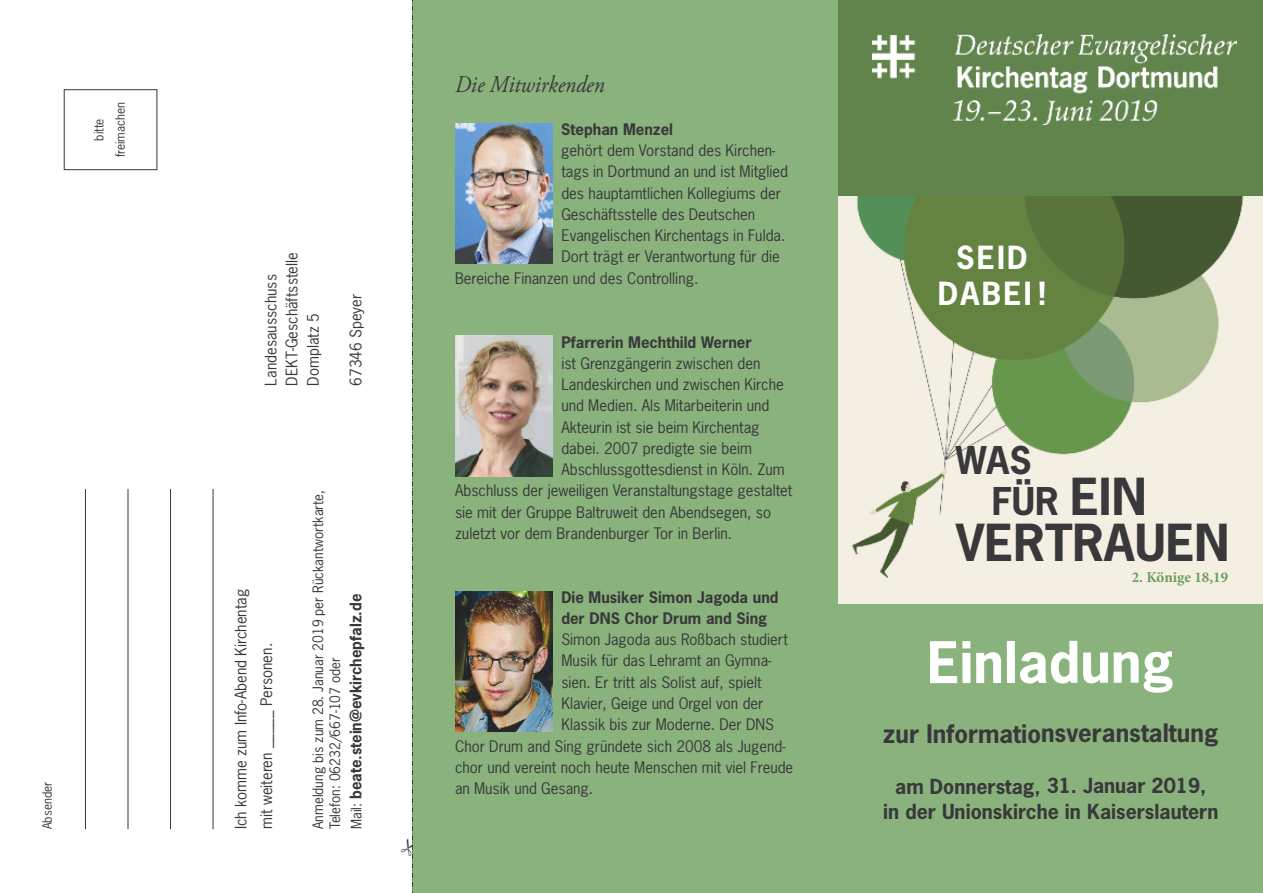
<style>
.page{position:relative;width:1263px;height:893px;background:#fff}
.page>*{position:absolute;margin:0;border:0;box-sizing:border-box;transform-origin:0 0}
.t1{font:700 54px "News Gothic";color:#fff}
.t2{font:700 48px "News Gothic";color:#39383a}
.t3{font:700 36px/40.5px "News Gothic";color:#39383a}
.t4{font:700 30px/36px "News Gothic";letter-spacing:.075em;color:#fff;text-align:center}
.t5{font:700 24px "News Gothic";color:#39383a}
.t6{font:italic 24px "Adobe Garamond Pro";color:#39383a;scale:.9 1}
.t7{font:700 19.5px/25.5px "News Gothic";color:#39383a;text-align:center}
.t8{font:15px/21.3px "News Gothic";color:#39383a}
.t9{font:700 15px/21.3px "News Gothic";color:#39383a}
.t10{font:700 15px "Minion Pro";color:#6c9e5c}
.t11{font:13.5px/17px "News Gothic";color:#39383a}
.t12{font:12px/21.3px "News Gothic";color:#39383a;text-align:center}
.s1{font-weight:400;font-size:13.5px}
.s2{font-size:48px}
</style>
<div class="page">
<div style="left:838px;top:0;width:425px;height:604px;background:#61844d"></div>
<img style="left:838px;top:197px;width:425px;height:407px">
<div style="left:412px;top:0;width:426px;height:893px;background:#89b27c"></div>
<div style="left:838px;top:604px;width:425px;height:289px;background:#89b27c"></div>
<hr style="left:85px;top:489px;width:1px;height:340px;background:#39383a">
<hr style="left:128px;top:489px;width:1px;height:340px;background:#39383a">
<hr style="left:170px;top:489px;width:1px;height:340px;background:#39383a">
<hr style="left:213px;top:489px;width:1px;height:340px;background:#39383a">
<div style="left:64px;top:89px;width:93px;height:81px;border:1px solid #39383a"></div>
<img style="left:455px;top:123px;width:98px;height:141px">
<img style="left:455px;top:336px;width:98px;height:140px">
<img style="left:455px;top:591px;width:98px;height:140px">
<img style="left:872px;top:34px;width:364px;height:91px">
<svg style="left:412px;top:0;width:1px;height:893px"></svg>
<p class="t12" style="left:89px;top:157px;width:57px;rotate:-90deg">bitte freimachen</p>
<p class="t12" style="left:37px;top:829px;width:49px;rotate:-90deg">Absender</p>
<p class="t8" style="left:261px;top:385px;width:135px;rotate:-90deg">Landesausschuss<br>DEKT-Geschäftsstelle<br>Domplatz 5</p>
<p class="t8" style="left:346px;top:385px;width:93px;rotate:-90deg">67346 Speyer</p>
<p class="t8" style="left:229px;top:829px;width:242px;line-height:25.5px;rotate:-90deg">Ich komme zum Info-Abend Kirchentag mit weiteren _____ Personen.</p>
<p class="t11" style="left:310px;top:829px;width:341px;rotate:-90deg">Anmeldung bis zum 28. Januar 2019 per Rückantwortkarte,<br>Telefon: 06232/667-107 oder</p>
<p class="t9" style="left:346px;top:829px;width:237px;rotate:-90deg"><span class="s1">Mail:</span> beate.stein@evkirchepfalz.de</p>
<h3 class="t6" style="left:455px;top:75px;width:168px">Die Mitwirkenden</h3>
<p class="t9" style="left:561px;top:119px;width:113px">Stephan Menzel</p>
<p class="t8" style="left:561px;top:140px;width:215px">gehört dem Vorstand des Kirchen-</p>
<p class="t8" style="left:561px;top:162px;width:228px">tags in Dortmund an und ist Mitglied</p>
<p class="t8" style="left:561px;top:183px;width:221px">des hauptamtlichen Kollegiums der</p>
<p class="t8" style="left:561px;top:204px;width:195px">Geschäftsstelle des Deutschen</p>
<p class="t8" style="left:561px;top:225px;width:226px">Evangelischen Kirchentags in Fulda.</p>
<p class="t8" style="left:561px;top:247px;width:220px">Dort trägt er Verantwortung für die</p>
<p class="t8" style="left:455px;top:268px;width:245px">Bereiche Finanzen und des Controlling.</p>
<p class="t9" style="left:561px;top:332px;width:192px">Pfarrerin Mechthild Werner</p>
<p class="t8" style="left:561px;top:353px;width:201px">ist Grenzgängerin zwischen den</p>
<p class="t8" style="left:561px;top:374px;width:224px">Landeskirchen und zwischen Kirche</p>
<p class="t8" style="left:561px;top:395px;width:210px">und Medien. Als Mitarbeiterin und</p>
<p class="t8" style="left:561px;top:417px;width:200px">Akteurin ist sie beim Kirchentag</p>
<p class="t8" style="left:561px;top:438px;width:192px">dabei. 2007 predigte sie beim</p>
<p class="t8" style="left:561px;top:459px;width:225px">Abschlussgottesdienst in Köln. Zum</p>
<p class="t8" style="left:455px;top:480px;width:339px">Abschluss der jeweiligen Veranstaltungstage gestaltet</p>
<p class="t8" style="left:455px;top:502px;width:318px">sie mit der Gruppe Baltruweit den Abendsegen, so</p>
<p class="t8" style="left:455px;top:523px;width:279px">zuletzt vor dem Brandenburger Tor in Berlin.</p>
<p class="t9" style="left:561px;top:587px;width:219px">Die Musiker Simon Jagoda und der DNS Chor Drum and Sing</p>
<p class="t8" style="left:561px;top:629px;width:228px">Simon Jagoda aus Roßbach studiert</p>
<p class="t8" style="left:561px;top:651px;width:211px">Musik für das Lehramt an Gymna-</p>
<p class="t8" style="left:561px;top:672px;width:202px">sien. Er tritt als Solist auf, spielt</p>
<p class="t8" style="left:561px;top:693px;width:204px">Klavier, Geige und Orgel von der</p>
<p class="t8" style="left:561px;top:714px;width:214px">Klassik bis zur Moderne. Der DNS</p>
<p class="t8" style="left:455px;top:736px;width:332px">Chor Drum and Sing gründete sich 2008 als Jugend-</p>
<p class="t8" style="left:455px;top:757px;width:340px">chor und vereint noch heute Menschen mit viel Freude</p>
<p class="t8" style="left:455px;top:778px;width:140px">an Musik und Gesang.</p>
<h3 class="t4" style="left:938px;top:240px;width:110px">SEID<br>DABEI!</h3>
<h3 class="t3" style="left:992px;top:442px;width:156px;text-indent:-36px">WAS<br>FÜR <span class="s2">EIN</span></h3>
<h2 class="t2" style="left:956px;top:517px;width:275px">VERTRAUEN</h2>
<p class="t10" style="left:1132px;top:571px;width:98px">2. Könige 18,19</p>
<h1 class="t1" style="left:927px;top:633px;width:248px">Einladung</h1>
<h3 class="t5" style="left:883px;top:720px;width:337px">zur Informationsveranstaltung</h3>
<h3 class="t7" style="left:883px;top:774px;width:337px">am Donnerstag, 31. Januar 2019,<br>in der Unionskirche in Kaiserslautern</h3>
</div>
